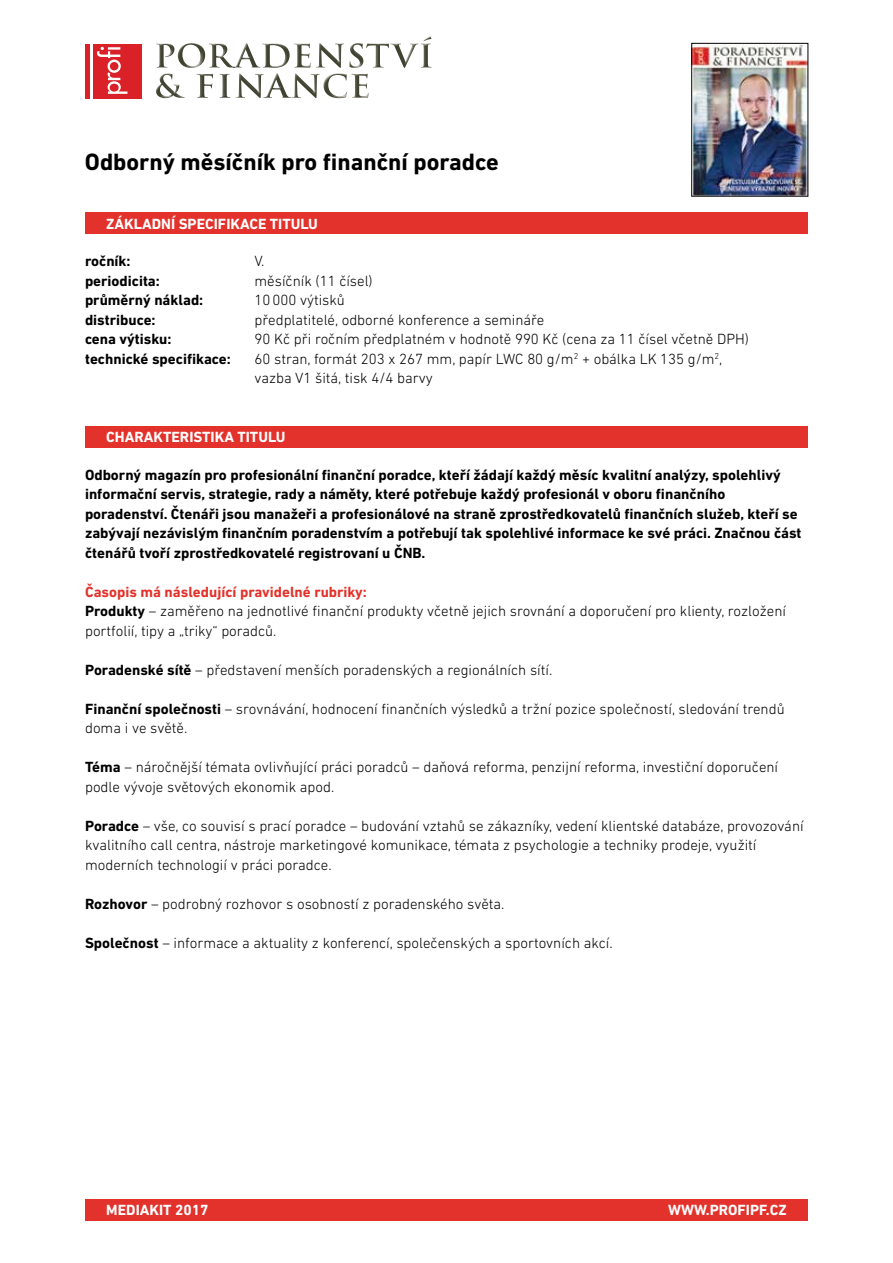
<style>
.page{position:relative;width:893px;height:1263px;background:#fff}
.page>*{position:absolute;margin:0;border:0;box-sizing:border-box;transform-origin:0 0}
.t1{font:700 24px "DIN Next LT Pro";color:#000}
.t2{font:300 15px/19.5px "DIN Next LT Pro";color:#000}
.t3{font:700 15px/19.5px "DIN Next LT Pro";color:#000}
.t4{font:700 15px "DIN Next LT Pro";color:#fff}
.s1{font-weight:700;color:#e3322b}
.s2{font-weight:700}
</style>
<div class="page">
<div style="left:85px;top:213px;width:723px;height:21px;background:#e3322b"></div>
<div style="left:85px;top:426px;width:723px;height:21px;background:#e3322b"></div>
<div style="left:85px;top:1199px;width:723px;height:21px;background:#e3322b"></div>
<img style="left:693px;top:45px;width:113px;height:149px">
<div style="left:691px;top:43px;width:117px;height:153px;border:1px solid #000"></div>
<img style="left:156px;top:43px;width:276px;height:56px">
<img style="left:209px;top:43px;width:24px;height:24px">
<img style="left:156px;top:44px;width:18px;height:23px">
<img style="left:178px;top:55px;width:27px;height:13px">
<img style="left:178px;top:43px;width:27px;height:12px">
<img style="left:209px;top:44px;width:18px;height:4px">
<img style="left:233px;top:43px;width:27px;height:24px">
<img style="left:284px;top:44px;width:6px;height:24px">
<img style="left:262px;top:44px;width:22px;height:24px">
<img style="left:294px;top:67px;width:17px;height:1px">
<img style="left:294px;top:43px;width:17px;height:24px">
<img style="left:316px;top:43px;width:28px;height:25px">
<img style="left:349px;top:67px;width:14px;height:1px">
<img style="left:349px;top:43px;width:14px;height:24px">
<img style="left:366px;top:43px;width:52px;height:25px">
<img style="left:390px;top:44px;width:28px;height:24px">
<img style="left:396px;top:44px;width:22px;height:18px">
<img style="left:421px;top:36px;width:11px;height:31px">
<img style="left:184px;top:73px;width:1px;height:25px">
<img style="left:156px;top:73px;width:28px;height:25px">
<img style="left:197px;top:89px;width:16px;height:9px">
<img style="left:197px;top:74px;width:16px;height:15px">
<img style="left:229px;top:74px;width:1px;height:23px">
<img style="left:220px;top:74px;width:9px;height:24px">
<img style="left:236px;top:73px;width:27px;height:25px">
<img style="left:264px;top:73px;width:28px;height:25px">
<svg style="left:263px;top:73px;width:1px;height:25px"></svg>
<img style="left:295px;top:73px;width:25px;height:25px">
<img style="left:292px;top:73px;width:3px;height:25px">
<img style="left:324px;top:73px;width:23px;height:25px">
<img style="left:352px;top:97px;width:16px;height:1px">
<img style="left:352px;top:74px;width:16px;height:23px">
<div style="left:85px;top:44px;width:57px;height:54px;background:#da2128"></div>
<hr style="left:90px;top:42px;width:3px;height:58px;background:#fff">
<svg style="left:97px;top:47px;width:30px;height:47px"></svg>
<h1 class="t1" style="left:85px;top:148px;width:415px">Odborný měsíčník pro finanční poradce</h1>
<p class="t4" style="left:106px;top:215px;width:213px">základní specifikace titulu</p>
<p class="t3" style="left:85px;top:251px;width:47px">ročník:</p>
<p class="t2" style="left:255px;top:251px;width:11px">V.</p>
<p class="t3" style="left:85px;top:271px;width:76px">periodicita:</p>
<p class="t2" style="left:255px;top:271px;width:120px">měsíčník (11 čísel)</p>
<p class="t3" style="left:85px;top:290px;width:120px">průměrný náklad:</p>
<p class="t2" style="left:255px;top:290px;width:92px">10000 výtisků</p>
<p class="t3" style="left:85px;top:310px;width:72px">distribuce:</p>
<p class="t2" style="left:255px;top:310px;width:291px">předplatitelé, odborné konference a semináře</p>
<p class="t3" style="left:85px;top:329px;width:88px">cena výtisku:</p>
<p class="t2" style="left:255px;top:329px;width:496px">90 Kč při ročním předplatném v hodnotě 990 Kč (cena za 11 čísel včetně DPH)</p>
<p class="t3" style="left:85px;top:349px;width:147px">technické specifikace:</p>
<p class="t2" style="left:255px;top:349px;width:469px">60 stran, formát 203 x 267 mm, papír LWC 80 g/m<sup>2</sup> + obálka LK 135 g/m<sup>2</sup>, vazba V1 šitá, tisk 4/4 barvy</p>
<p class="t4" style="left:106px;top:428px;width:181px">charakteristika titulu</p>
<p class="t3" style="left:85px;top:465px;width:718px">Odborný magazín pro profesionální finanční poradce, kteří žádají každý měsíc kvalitní analýzy, spolehlivý informační servis, strategie, rady a náměty, které potřebuje každý profesionál v oboru finančního poradenství. Čtenáři jsou manažeři a profesionálové na straně zprostředkovatelů finančních služeb, kteří se zabývají nezávislým finančním poradenstvím a potřebují tak spolehlivé informace ke své práci. Značnou část čtenářů tvoří zprostředkovatelé registrovaní u ČNB.</p>
<p class="t2" style="left:85px;top:582px;width:702px"><span class="s1">Časopis má následující pravidelné rubriky:<br></span><span class="s2">Produkty</span> – zaměřeno na jednotlivé finanční produkty včetně jejich srovnání a doporučení pro klienty, rozložení portfolií, tipy a „triky“ poradců.</p>
<p class="t2" style="left:85px;top:660px;width:469px"><span class="s2">Poradenské sítě</span> – představení menších poradenských a regionálních sítí.</p>
<p class="t2" style="left:85px;top:699px;width:701px"><span class="s2">Finanční společnosti</span> – srovnávání, hodnocení finančních výsledků a tržní pozice společností, sledování trendů doma i ve světě.</p>
<p class="t2" style="left:85px;top:757px;width:695px"><span class="s2">Téma</span> – náročnější témata ovlivňující práci poradců – daňová reforma, penzijní reforma, investiční doporučení podle vývoje světových ekonomik apod.</p>
<p class="t2" style="left:85px;top:816px;width:720px"><span class="s2">Poradce</span> – vše, co souvisí s prací poradce – budování vztahů se zákazníky, vedení klientské databáze, provozování kvalitního call centra, nástroje marketingové komunikace, témata z psychologie a techniky prodeje, využití moderních technologií v práci poradce.</p>
<p class="t2" style="left:85px;top:894px;width:421px"><span class="s2">Rozhovor</span> – podrobný rozhovor s osobností z poradenského světa.</p>
<p class="t2" style="left:85px;top:933px;width:529px"><span class="s2">Společnost</span> – informace a aktuality z konferencí, společenských a sportovních akcí.</p>
<p class="t4" style="left:106px;top:1201px;width:104px">mediakit 2017</p>
<p class="t4" style="left:668px;top:1201px;width:52px">www.prof</p>
<p class="t4" style="left:746px;top:1201px;width:41px">ipf.cz</p>
</div>
